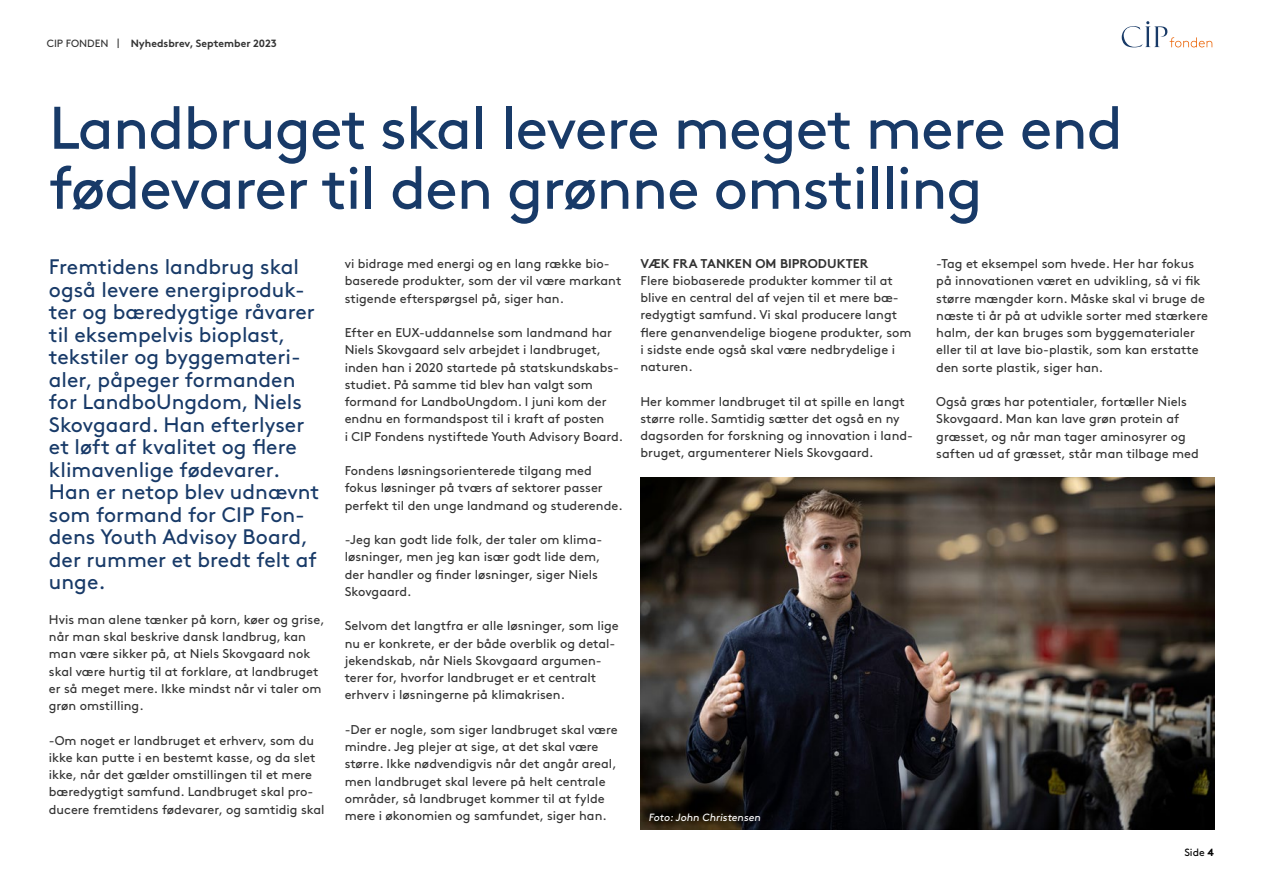
<style>
.page{position:relative;width:1263px;height:893px;background:#fff}
.page>*{position:absolute;margin:0;border:0;box-sizing:border-box;transform-origin:0 0}
.t1{font:60px/60px "Brown";letter-spacing:-.02em;color:#183a68}
.t2{font:21px/22.5px "Brown";color:#183a68}
.t3{font:12.75px/17.2px "Brown";color:#333}
.t4{font:700 12.75px "Brown";letter-spacing:.005em;color:#333}
.t5{font:700 10.5px "Brown";color:#333}
.t6{font:10.5px "Brown";color:#fff}
.t7{font:10.5px "Brown";color:#000}
.s1{font-weight:400}
.s2{font-weight:700}
</style>
<div class="page">
<img style="left:640px;top:477px;width:574px;height:352px">
<svg style="left:1122px;top:21px;width:90px;height:26px"></svg>
<p class="t5" style="left:47px;top:35px;width:232px"><span class="s1">CIP FONDEN |</span> Nyhedsbrev, September 2023</p>
<h1 class="t1" style="left:49px;top:93px;width:1075px">Landbruget skal levere meget mere end fødevarer til den grønne omstilling</h1>
<p class="t2" style="left:49px;top:254px;width:272px">Fremtidens landbrug skal også levere energiproduk&shy;ter og bæredygtige råvarer til eksempelvis bioplast, tekstiler og byggemateri&shy;aler, påpeger formanden for LandboUngdom, Niels<br>Skovgaard. Han efterlyser et løft af kvalitet og flere klimavenlige fødevarer.<br>Han er netop blev udnævnt som formand for CIP Fon&shy;dens Youth Advisoy Board, der rummer et bredt felt af unge.</p>
<p class="t3" style="left:49px;top:610px;width:277px">Hvis man alene tænker på korn, køer og grise, når man skal beskrive dansk landbrug, kan man være sikker på, at Niels Skovgaard nok skal være hurtig til at forklare, at landbruget er så meget mere. Ikke mindst når vi taler om grøn omstilling.</p>
<p class="t3" style="left:49px;top:730px;width:277px">-Om noget er landbruget et erhverv, som du ikke kan putte i en bestemt kasse, og da slet ikke, når det gælder omstillingen til et mere bæredygtigt samfund. Landbruget skal pro&shy;ducere fremtidens fødevarer, og samtidig skal</p>
<p class="t4" style="left:640px;top:253px;width:229px">VÆK FRA TANKEN OM BIPRODUKTER</p>
<p class="t3" style="left:640px;top:271px;width:273px">Flere biobaserede produkter kommer til at blive en central del af vejen til et mere bæ&shy;redygtigt samfund. Vi skal producere langt flere genanvendelige biogene produkter, som i sidste ende også skal være nedbrydelige i naturen.</p>
<p class="t3" style="left:640px;top:392px;width:274px">Her kommer landbruget til at spille en langt større rolle. Samtidig sætter det også en ny dagsorden for forskning og innovation i land&shy;bruget, argumenterer Niels Skovgaard.</p>
<p class="t3" style="left:936px;top:254px;width:273px">-Tag et eksempel som hvede. Her har fokus på innovationen været en udvikling, så vi fik større mængder korn. Måske skal vi bruge de næste ti år på at udvikle sorter med stærkere halm, der kan bruges som byggematerialer eller til at lave bio-plastik, som kan erstatte den sorte plastik, siger han.</p>
<p class="t3" style="left:936px;top:392px;width:264px">Også græs har potentialer, fortæller Niels Skovgaard. Man kan lave grøn protein af græsset, og når man tager aminosyrer og saften ud af græsset, står man tilbage med</p>
<p class="t3" style="left:345px;top:254px;width:278px">vi bidrage med energi og en lang række bio&shy;baserede produkter, som der vil være markant stigende efterspørgsel på, siger han.</p>
<p class="t3" style="left:345px;top:323px;width:280px">Efter en EUX-uddannelse som landmand har Niels Skovgaard selv arbejdet i landbruget, inden han i 2020 startede på statskundskabs&shy;studiet. På samme tid blev han valgt som formand for LandboUngdom. I juni kom der endnu en formandspost til i kraft af posten<br>i CIP Fondens nystiftede Youth Advisory Board.</p>
<p class="t3" style="left:345px;top:461px;width:279px">Fondens løsningsorienterede tilgang med fokus løsninger på tværs af sektorer passer perfekt til den unge landmand og studerende.</p>
<p class="t3" style="left:345px;top:530px;width:259px">-Jeg kan godt lide folk, der taler om klima&shy;løsninger, men jeg kan især godt lide dem, der handler og finder løsninger, siger Niels Skovgaard.</p>
<p class="t3" style="left:345px;top:616px;width:276px">Selvom det langtfra er alle løsninger, som lige nu er konkrete, er der både overblik og detal&shy;jekendskab, når Niels Skovgaard argumen&shy;terer for, hvorfor landbruget er et centralt erhverv i løsningerne på klimakrisen.</p>
<p class="t3" style="left:345px;top:720px;width:274px">-Der er nogle, som siger landbruget skal være mindre. Jeg plejer at sige, at det skal være større. Ikke nødvendigvis når det angår areal, men landbruget skal levere på helt centrale områder, så landbruget kommer til at fylde mere i økonomien og samfundet, siger han.</p>
<p class="t6" style="left:648px;top:810px;width:116px">Foto:John Christensen</p>
<p class="t7" style="left:1184px;top:844px;width:31px">Side <span class="s2">4</span></p>
</div>
